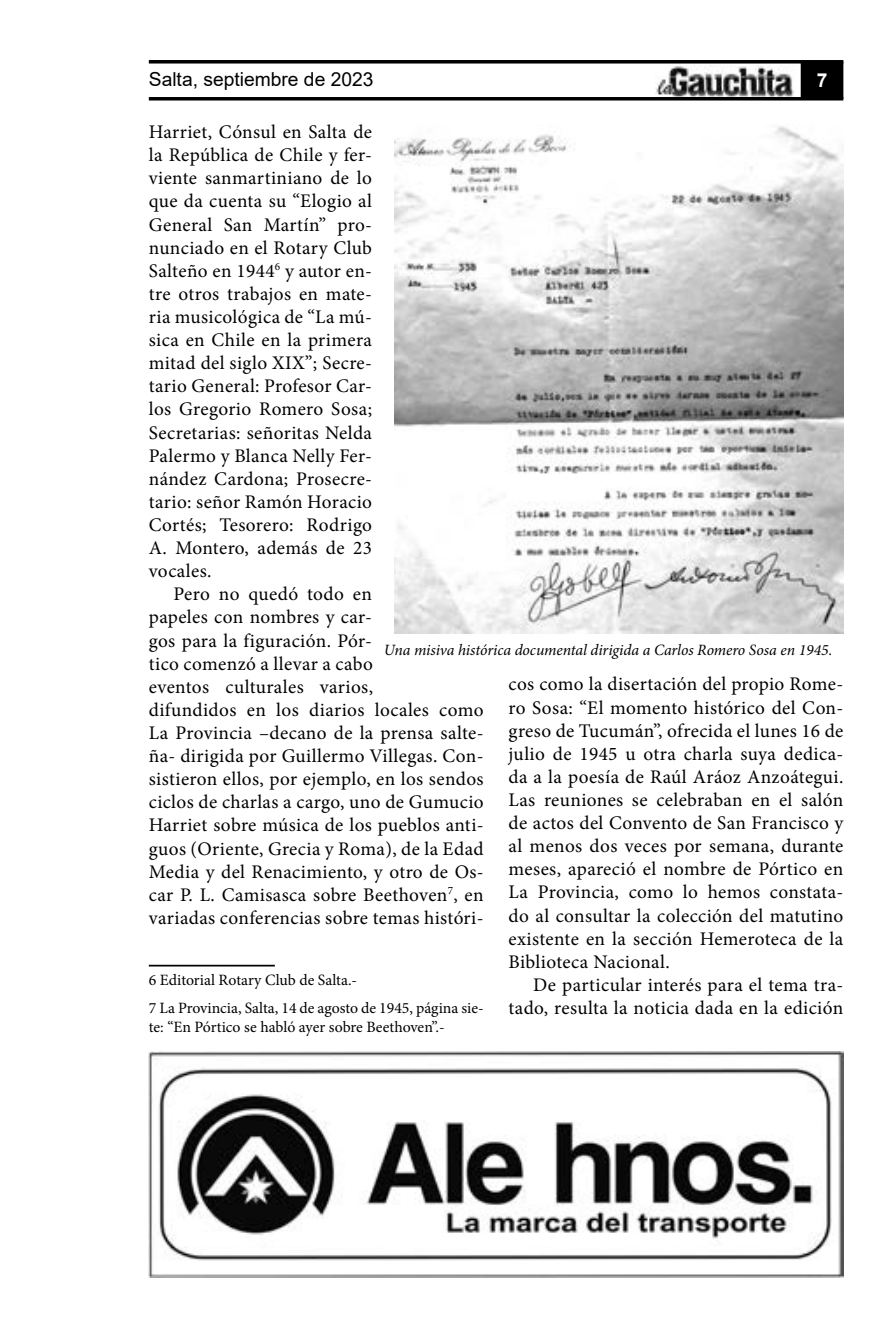
<style>
.page{position:relative;width:893px;height:1340px;background:#fff}
.page>*{position:absolute;margin:0;border:0;box-sizing:border-box;transform-origin:0 0}
.t1{font:19.25px/23.1px "Minion Pro";letter-spacing:.02em;color:#000;text-align:justify}
.t2{font:19.25px "Arial";color:#000}
.t3{font:700 19.25px "Arial";color:#fff}
.t4{font:15.75px/28.9px "Minion Pro";color:#000}
.t5{font:italic 15.75px "Minion Pro";letter-spacing:-.005em;color:#000}
</style>
<div class="page">
<img style="left:656px;top:65px;width:138px;height:32px">
<svg style="left:149px;top:60px;width:694px;height:4px;background:#1e1e1e"></svg>
<hr style="left:149px;top:97px;width:694px;height:3px;background:#000">
<div style="left:802px;top:63px;width:40px;height:35px;background:#000"></div>
<div style="left:801px;top:62px;width:42px;height:37px;border:2px solid #000"></div>
<img style="left:149px;top:1051px;width:694px;height:226px">
<hr style="left:149px;top:964px;width:126px;height:2px;background:#000">
<img style="left:395px;top:126px;width:448px;height:508px">
<p class="t2" style="left:149px;top:66px;width:226px">Salta, septiembre de 2023</p>
<p class="t3" style="left:817px;top:66px;width:12px">7</p>
<p class="t1" style="left:149px;top:120px;width:225px">Harriet, Cónsul en Salta de la República de Chile y fer&shy;viente sanmartiniano de lo que da cuenta su “Elogio al General San Martín” pro&shy;nunciado en el Rotary Club Salteño en 1944<sup>6</sup> y autor en&shy;tre otros trabajos en mate&shy;ria musicológica de “La mú&shy;sica en Chile en la primera mitad del siglo XIX”; Secre&shy;tario General: Profesor Car&shy;los Gregorio Romero Sosa; Secretarias: señoritas Nelda Palermo y Blanca Nelly Fer&shy;nández Cardona; Prosecre&shy;tario: señor Ramón Horacio Cortés; Tesorero: Rodrigo A. Montero, además de 23 vocales.</p>
<p class="t1" style="left:149px;top:582px;width:336px;text-align:left;text-indent:25px">Pero no quedó todo en<br>papeles con nombres y car-<br>gos para la figuración. Pór-<br>tico comenzó a llevar a cabo<br>eventos culturales varios,<br>difundidos en los diarios locales como La Provincia –decano de la prensa salte&shy;ña- dirigida por Guillermo Villegas. Con&shy;sistieron ellos, por ejemplo, en los sendos ciclos de charlas a cargo, uno de Gumucio Harriet sobre música de los pueblos anti&shy;guos (Oriente, Grecia y Roma), de la Edad Media y del Renacimiento, y otro de Os&shy;car P. L. Camisasca sobre Beethoven<sup>7</sup>, en variadas conferencias sobre temas históri-</p>
<p class="t5" style="left:384px;top:639px;width:450px">Una misiva histórica documental dirigida a Carlos Romero Sosa en 1945.</p>
<p class="t1" style="left:508px;top:673px;width:336px">cos como la disertación del propio Rome&shy;ro Sosa: “El momento histórico del Con&shy;greso de Tucumán”, ofrecida el lunes 16 de julio de 1945 u otra charla suya dedica&shy;da a la poesía de Raúl Aráoz Anzoátegui.<br>Las reuniones se celebraban en el salón de actos del Convento de San Francisco y al menos dos veces por semana, durante meses, apareció el nombre de Pórtico en La Provincia, como lo hemos constata&shy;do al consultar la colección del matutino existente en la sección Hemeroteca de la Biblioteca Nacional.</p>
<p class="t1" style="left:508px;top:973px;width:336px;text-align:right">De particular interés para el tema tra&shy;tado, resulta la noticia dada en la edición</p>
<p class="t4" style="left:149px;top:965px;width:336px">6 Editorial Rotary Club de Salta.-<br>7 La Provincia, Salta, 14 de agosto de 1945, página sie-</p>
<p class="t4" style="left:149px;top:1012px;width:297px">te: “En Pórtico se habló ayer sobre Beethoven”.-</p>
</div>
